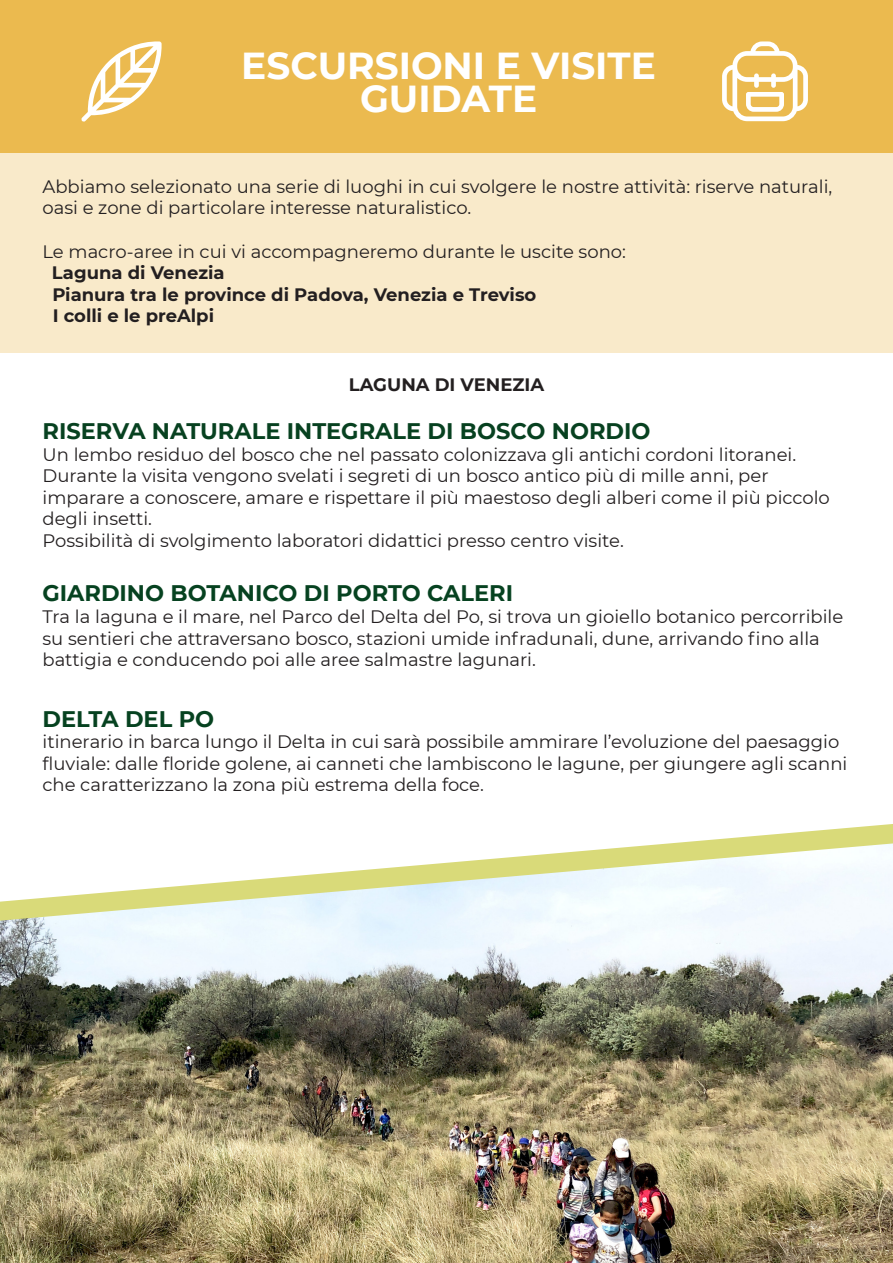
<style>
.page{position:relative;width:893px;height:1263px;background:#fff}
.page>*{position:absolute;margin:0;border:0;box-sizing:border-box;transform-origin:0 0}
.t1{font:700 37.5px "Montserrat";color:#fff}
.t2{font:700 22.5px "Montserrat";color:#064220}
.t3{font:700 22.5px "Montserrat";color:#074120}
.t4{font:18px/21.6px "Montserrat";color:#231f20}
.t5{font:700 18px "Montserrat";color:#231f20}
</style>
<div class="page">
<div style="left:0;top:153px;width:893px;height:200px;background:#f9eaca"></div>
<div style="left:0;top:0;width:893px;height:153px;background:#ebba4f"></div>
<svg style="left:81px;top:41px;width:81px;height:81px"></svg>
<svg style="left:722px;top:41px;width:86px;height:80px"></svg>
<svg style="left:675px;top:824px;width:218px;height:19px"></svg>
<img style="left:0;top:843px;width:893px;height:420px">
<p class="t1" style="left:241px;top:39px;width:416px">ESCURSIONI E VISITE</p>
<p class="t1" style="left:360px;top:72px;width:179px">GUIDATE</p>
<p class="t4" style="left:43px;top:175px;width:791px">Abbiamo selezionato una serie di luoghi in cui svolgere le nostre attività: riserve naturali, oasi e zone di particolare interesse naturalistico.</p>
<p class="t4" style="left:43px;top:240px;width:585px">Le macro-aree in cui vi accompagneremo durante le uscite sono:</p>
<p class="t5" style="left:52px;top:260px;width:174px">Laguna di Venezia</p>
<p class="t5" style="left:52px;top:281px;width:485px">Pianura tra le province di Padova, Venezia e Treviso</p>
<p class="t5" style="left:53px;top:303px;width:163px">I colli e le preAlpi</p>
<p class="t5" style="left:349px;top:371px;width:197px">LAGUNA DI VENEZIA</p>
<p class="t3" style="left:43px;top:415px;width:610px">RISERVA NATURALE INTEGRALE DI BOSCO NORDIO</p>
<p class="t4" style="left:43px;top:443px;width:789px">Un lembo residuo del bosco che nel passato colonizzava gli antichi cordoni litoranei.<br>Durante la visita vengono svelati i segreti di un bosco antico più di mille anni, per imparare a conoscere, amare e rispettare il più maestoso degli alberi come il più piccolo degli insetti.</p>
<p class="t4" style="left:43px;top:529px;width:583px">Possibilità di svolgimento laboratori didattici presso centro visite.</p>
<p class="t2" style="left:43px;top:577px;width:472px">GIARDINO BOTANICO DI PORTO CALERI</p>
<p class="t4" style="left:43px;top:605px;width:802px">Tra la laguna e il mare, nel Parco del Delta del Po, si trova un gioiello botanico percorribile su sentieri che attraversano bosco, stazioni umide infradunali, dune, arrivando fino alla battigia e conducendo poi alle aree salmastre lagunari.</p>
<p class="t2" style="left:43px;top:702px;width:173px">DELTA DEL PO</p>
<p class="t4" style="left:43px;top:730px;width:806px">itinerario in barca lungo il Delta in cui sarà possibile ammirare l’evoluzione del paesaggio fluviale: dalle floride golene, ai canneti che lambiscono le lagune, per giungere agli scanni che caratterizzano la zona più estrema della foce.</p>
</div>
